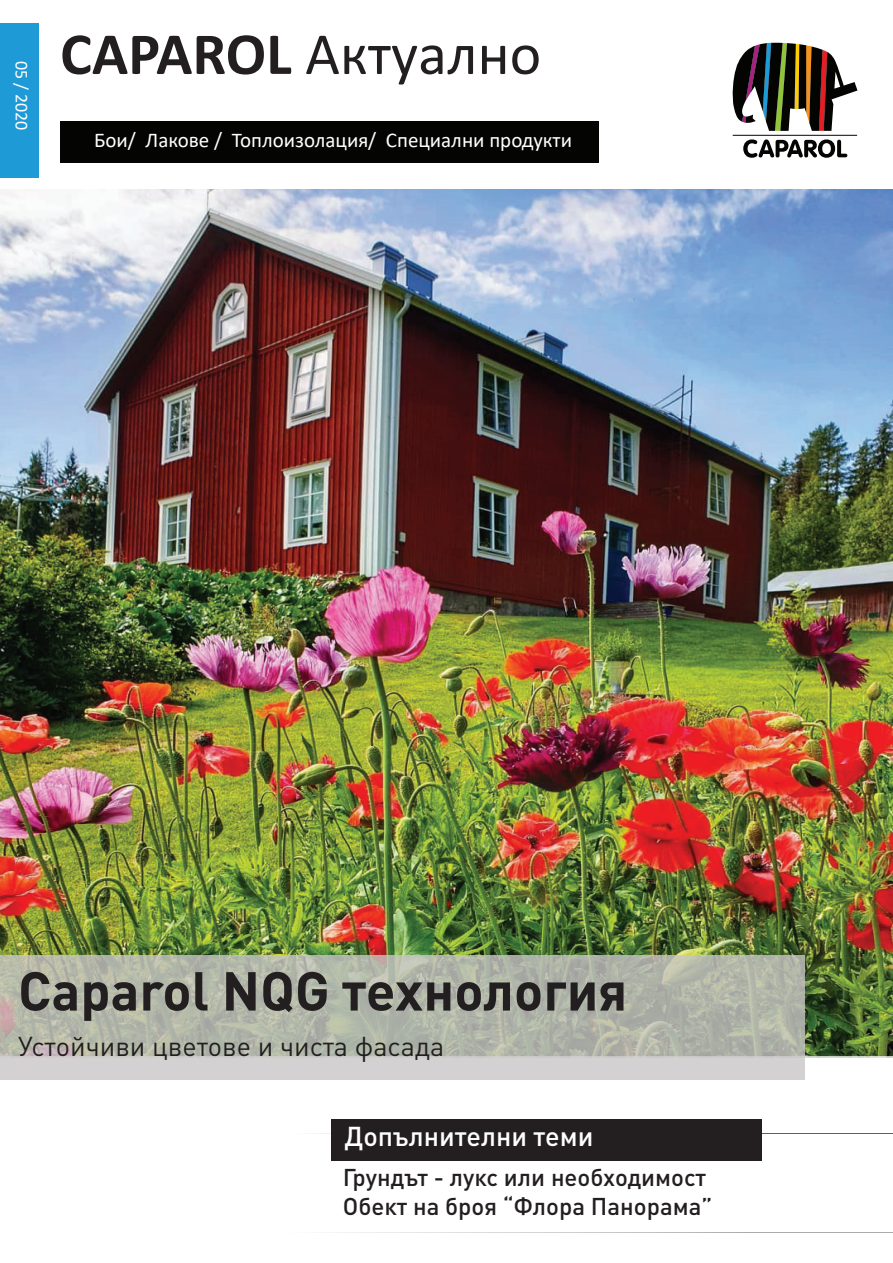
<style>
.page{position:relative;width:893px;height:1263px;background:#fff}
.page>*{position:absolute;margin:0;border:0;box-sizing:border-box;transform-origin:0 0}
.t1{font:60px "Calibri";color:#231f20}
.t2{font:700 54px "DIN Pro";color:#231f20}
.t3{font:27px "DIN Pro";color:#231f20}
.t4{font:500 27px "DIN Pro";color:#fff}
.t5{font:500 24px/28.8px "DIN Pro";color:#231f20}
.t6{font:21px "Calibri";color:#fff}
.t7{font:18px "Calibri";color:#fff}
.s1{font-weight:700}
</style>
<div class="page">
<img style="left:0;top:189px;width:893px;height:869px">
<div style="left:60px;top:121px;width:539px;height:41px;background:#040503"></div>
<svg style="left:743px;top:139px;width:104px;height:19px"></svg>
<hr style="left:733px;top:135px;width:124px;height:1px;background:#040503">
<svg style="left:733px;top:43px;width:124px;height:88px"></svg>
<div style="left:0;top:23px;width:38px;height:155px;background:#1e9bd7"></div>
<svg style="left:0;top:955px;width:805px;height:125px;background:#b8bbb0"></svg>
<div style="left:332px;top:1119px;width:430px;height:42px;background:#231f20"></div>
<p class="t7" style="left:34px;top:61px;width:71px;rotate:90deg">05 / 2020</p>
<h1 class="t1" style="left:60px;top:12px;width:483px"><span class="s1">CAPAROL</span> Актуално</h1>
<p class="t6" style="left:94px;top:126px;width:479px">Бои/ Лакове / Топлоизолация/ Специални продукти</p>
<h2 class="t2" style="left:18px;top:954px;width:611px">Caparol NQG технология</h2>
<p class="t3" style="left:18px;top:1027px;width:428px">Устойчиви цветове и чиста фасада</p>
<p class="t4" style="left:344px;top:1118px;width:251px">Допълнителни теми</p>
<p class="t5" style="left:343px;top:1162px;width:371px">Грундът - лукс или необходимост<br>Обект на броя “Флора Панорама”</p>
</div>
